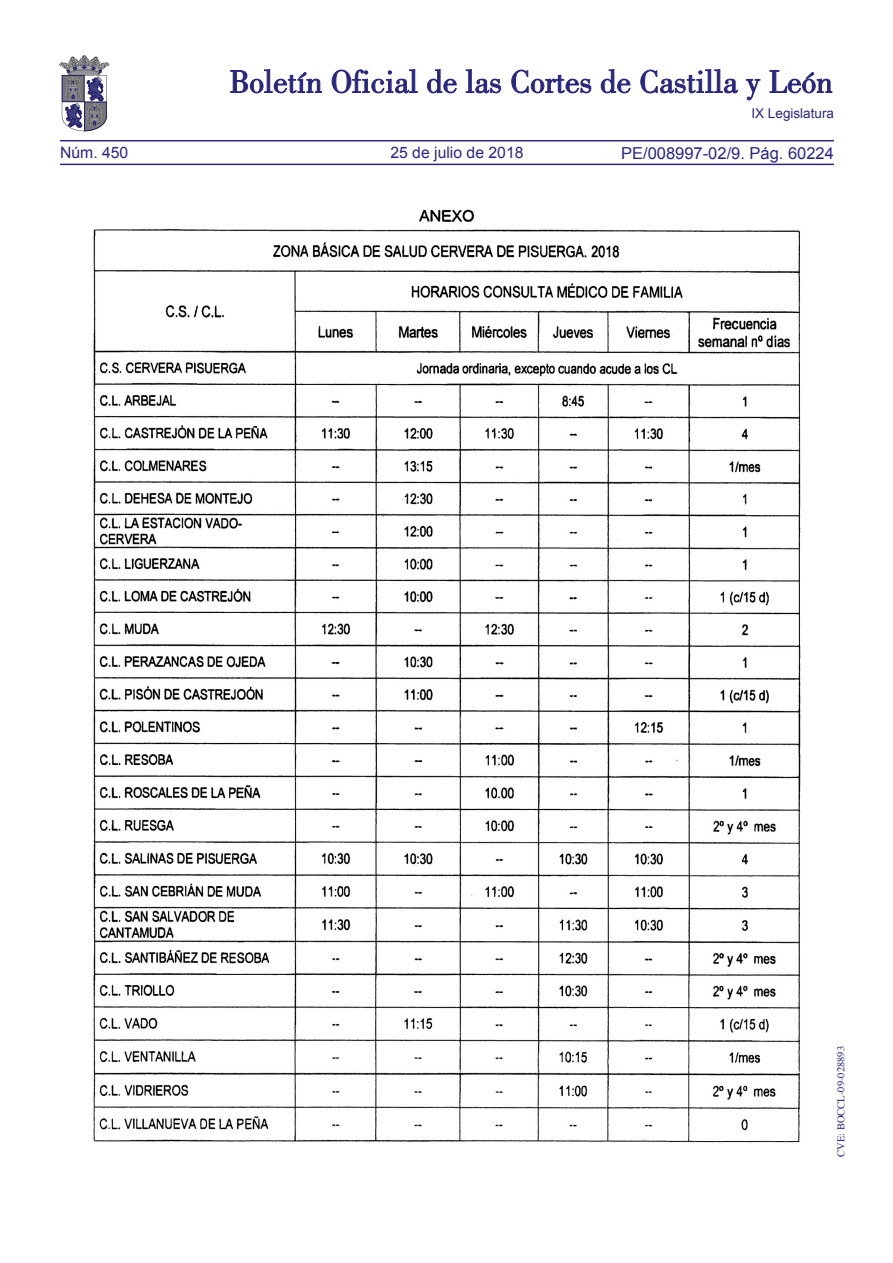
<style>
.page{position:relative;width:893px;height:1263px;background:#fff}
.page>*{position:absolute;margin:0;border:0;box-sizing:border-box;transform-origin:0 0}
.t1{font:16.5px "Arial";color:#292780}
.t2{font:15.75px "Arial";color:#292780}
.t3{font:13.5px "Arial";color:#292780}
.t4{font:10.5px "Times";color:#292780}
</style>
<div class="page">
<hr style="left:60px;top:164px;width:774px;height:1px;background:#292780">
<hr style="left:60px;top:140px;width:774px;height:1px;background:#292780">
<svg style="left:230px;top:69px;width:92px;height:24px"></svg>
<svg style="left:332px;top:69px;width:86px;height:24px"></svg>
<svg style="left:427px;top:69px;width:30px;height:24px"></svg>
<svg style="left:466px;top:69px;width:35px;height:24px"></svg>
<svg style="left:511px;top:70px;width:80px;height:23px"></svg>
<svg style="left:601px;top:69px;width:29px;height:24px"></svg>
<svg style="left:640px;top:69px;width:98px;height:24px"></svg>
<svg style="left:746px;top:79px;width:14px;height:21px"></svg>
<svg style="left:770px;top:70px;width:62px;height:23px"></svg>
<svg style="left:60px;top:55px;width:49px;height:76px"></svg>
<img style="left:93px;top:209px;width:708px;height:934px">
<p class="t2" style="left:60px;top:142px;width:70px">Núm. 450</p>
<p class="t2" style="left:390px;top:142px;width:135px">25 de julio de 2018</p>
<p class="t3" style="left:751px;top:105px;width:84px">IX Legislatura</p>
<p class="t1" style="left:621px;top:142px;width:214px">PE/008997-02/9. Pág. 60224</p>
<p class="t4" style="left:831px;top:1157px;width:112px;rotate:-90deg">CVE: BOCCL-09-028893</p>
</div>
